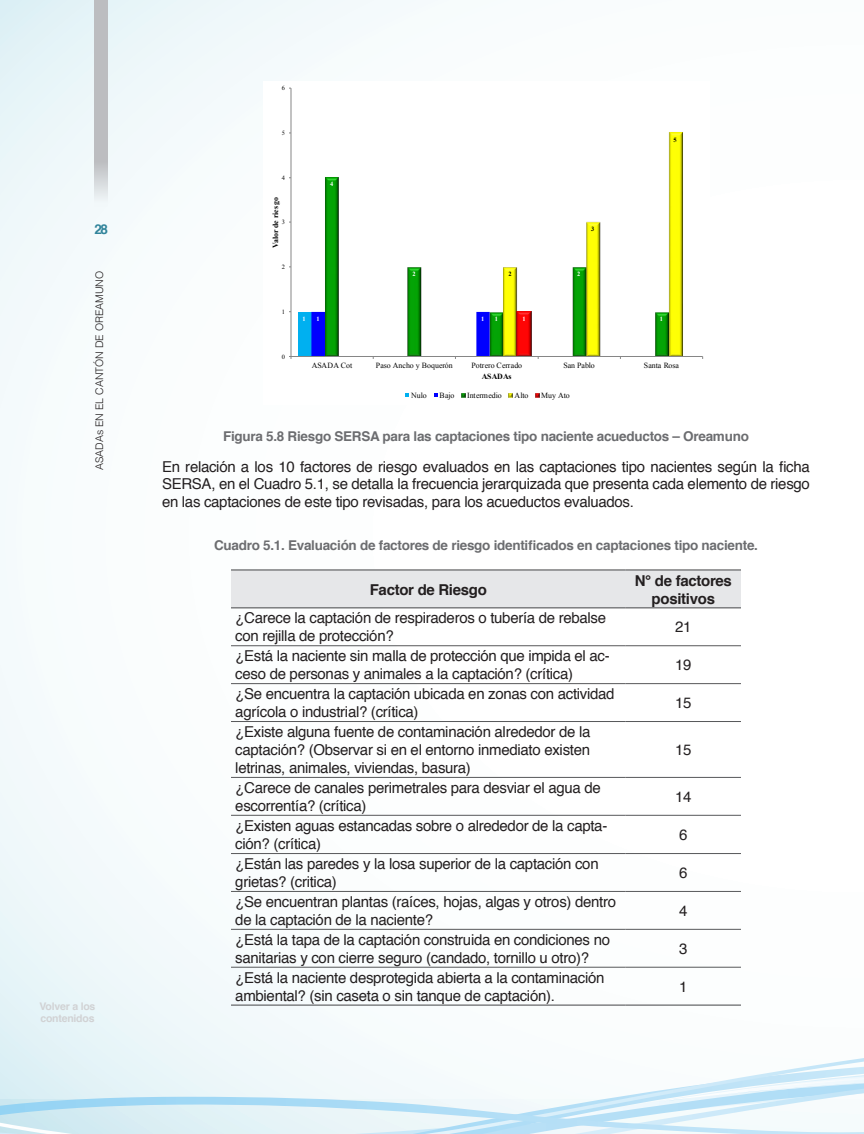
<style>
.page{position:relative;width:864px;height:1134px;background:#fff}
.page>*{position:absolute;margin:0;border:0;box-sizing:border-box;transform-origin:0 0}
.No_Spacing{font:15px/18px "Helvetica";letter-spacing:-.02em;color:#231f20}
.No_Spacing-2{font:700 15px/18px "Helvetica";letter-spacing:-.02em;color:#231f20;text-align:center}
.cuadros{font:700 13.5px "Helvetica";letter-spacing:-.02em;color:#6c6d70}
.figura_1{font:700 13.5px "Helvetica";letter-spacing:-.02em;color:#6c6d70}
.t1{font:700 13.5px "Helvetica";color:#31849b}
.t2{font:300 10.5px "Helvetica";color:#231f20}
.t3{font:700 10.5px/12px "Helvetica";letter-spacing:-.02em;color:#d1d2d4}
.t4{font:7.95px "Times New Roman";color:#000}
.t5{font:700 7.95px "Times New Roman";letter-spacing:-.03em;color:#000}
.t6{font:7.95px "Times New Roman";letter-spacing:.025em;color:#000}
.t7{font:700 6.45px "Times New Roman";color:#fff}
.t8{font:6.45px "Times New Roman";color:#000}
.t9{font:700 6.45px "Times New Roman";color:#000}
</style>
<div class="page">
<div style="left:0;top:0;width:864px;height:1134px;background:linear-gradient(to right,#f3fafb,#fff)"></div>
<svg style="left:0;top:1058px;width:864px;height:9px"></svg>
<svg style="left:0;top:1067px;width:864px;height:67px"></svg>
<svg style="left:94px;top:0;width:14px;height:206px;background:#c2c3c6"></svg>
<div style="left:263px;top:81px;width:446px;height:324px;background:#fff"></div>
<div style="left:298px;top:312px;width:13px;height:44px;background:#00b0f0"></div>
<img style="left:324px;top:177px;width:178px;height:179px">
<img style="left:502px;top:132px;width:181px;height:224px">
<img style="left:516px;top:311px;width:16px;height:45px">
<hr style="left:291px;top:88px;width:1px;height:268px;background:#868686">
<hr style="left:291px;top:356px;width:412px;height:1px;background:#868686">
<svg style="left:311px;top:312px;width:179px;height:47px"></svg>
<svg style="left:405px;top:393px;width:4px;height:4px"></svg>
<svg style="left:434px;top:393px;width:4px;height:4px"></svg>
<svg style="left:461px;top:393px;width:5px;height:5px"></svg>
<svg style="left:508px;top:393px;width:5px;height:5px"></svg>
<svg style="left:535px;top:393px;width:5px;height:5px"></svg>
<div style="left:231px;top:571px;width:510px;height:36px;background:#e6e7e9"></div>
<hr style="left:231px;top:645px;width:395px;height:1px;background:#57585a">
<hr style="left:626px;top:645px;width:115px;height:1px;background:#57585a">
<hr style="left:231px;top:683px;width:395px;height:1px;background:#57585a">
<hr style="left:626px;top:683px;width:115px;height:1px;background:#57585a">
<hr style="left:231px;top:721px;width:395px;height:1px;background:#57585a">
<hr style="left:626px;top:721px;width:115px;height:1px;background:#57585a">
<hr style="left:231px;top:777px;width:395px;height:1px;background:#57585a">
<hr style="left:626px;top:777px;width:115px;height:1px;background:#57585a">
<hr style="left:231px;top:815px;width:395px;height:1px;background:#57585a">
<hr style="left:626px;top:815px;width:115px;height:1px;background:#57585a">
<hr style="left:231px;top:853px;width:395px;height:1px;background:#57585a">
<hr style="left:626px;top:853px;width:115px;height:1px;background:#57585a">
<hr style="left:231px;top:891px;width:395px;height:1px;background:#57585a">
<hr style="left:626px;top:891px;width:115px;height:1px;background:#57585a">
<hr style="left:231px;top:929px;width:395px;height:1px;background:#57585a">
<hr style="left:626px;top:929px;width:115px;height:1px;background:#57585a">
<hr style="left:231px;top:967px;width:395px;height:1px;background:#57585a">
<hr style="left:626px;top:967px;width:115px;height:1px;background:#57585a">
<hr style="left:231px;top:569px;width:395px;height:2px;background:#57585a">
<hr style="left:626px;top:569px;width:115px;height:2px;background:#57585a">
<hr style="left:231px;top:607px;width:395px;height:1px;background:#57585a">
<hr style="left:626px;top:607px;width:115px;height:1px;background:#57585a">
<hr style="left:231px;top:1005px;width:395px;height:1px;background:#57585a">
<hr style="left:626px;top:1005px;width:115px;height:1px;background:#57585a">
<p class="t1" style="left:94px;top:219px;width:15px">28</p>
<p class="t2" style="left:90px;top:470px;width:201px;rotate:-90deg">ASADAs EN EL CANTÓN DE OREAMUNO</p>
<p class="t3" style="left:40px;top:1001px;width:57px">Volver a los contenidos</p>
<p class="t8" style="left:282px;top:84px;width:5px">6</p>
<p class="t8" style="left:282px;top:129px;width:5px">5</p>
<p class="t8" style="left:282px;top:173px;width:5px">4</p>
<p class="t5" style="left:270px;top:248px;width:52px;rotate:-90deg">Valor de riesgo</p>
<p class="t8" style="left:282px;top:218px;width:5px">3</p>
<p class="t8" style="left:282px;top:263px;width:5px">2</p>
<p class="t8" style="left:282px;top:307px;width:5px">1</p>
<p class="t8" style="left:282px;top:352px;width:5px">0</p>
<p class="t7" style="left:330px;top:180px;width:5px">4</p>
<p class="t7" style="left:413px;top:269px;width:5px">2</p>
<p class="t9" style="left:509px;top:269px;width:5px">2</p>
<p class="t7" style="left:303px;top:314px;width:5px">1</p>
<p class="t7" style="left:316px;top:314px;width:5px">1</p>
<p class="t7" style="left:481px;top:314px;width:5px">1</p>
<p class="t7" style="left:495px;top:314px;width:5px">1</p>
<p class="t7" style="left:522px;top:314px;width:5px">1</p>
<p class="t9" style="left:591px;top:225px;width:5px">3</p>
<p class="t7" style="left:577px;top:269px;width:5px">2</p>
<p class="t9" style="left:673px;top:135px;width:5px">5</p>
<p class="t7" style="left:660px;top:314px;width:5px">1</p>
<p class="t6" style="left:312px;top:360px;width:42px">ASADA Cot</p>
<p class="t4" style="left:376px;top:360px;width:78px">Paso Ancho y Boquerón</p>
<p class="t4" style="left:472px;top:360px;width:52px">Potrero Cerrado</p>
<p class="t4" style="left:563px;top:360px;width:33px">San Pablo</p>
<p class="t4" style="left:644px;top:360px;width:37px">Santa Rosa</p>
<p class="t5" style="left:482px;top:371px;width:31px">ASADAs</p>
<p class="t4" style="left:411px;top:390px;width:17px">Nulo</p>
<p class="t4" style="left:440px;top:390px;width:16px">Bajo</p>
<p class="t4" style="left:467px;top:390px;width:36px">Intermedio</p>
<p class="t4" style="left:515px;top:390px;width:15px">Alto</p>
<p class="t4" style="left:541px;top:390px;width:30px">Muy Ato</p>
<p class="figura_1" style="left:223px;top:426px;width:527px">Figura 5.8 Riesgo SERSA para las captaciones tipo naciente acueductos – Oreamuno</p>
<p class="No_Spacing" style="left:162px;top:459px;width:649px;line-height:17.2px;text-align:justify">En relación a los 10 factores de riesgo evaluados en las captaciones tipo nacientes según la ficha SERSA, en el Cuadro 5.1, se detalla la frecuencia jerarquizada que presenta cada elemento de riesgo en las captaciones de este tipo revisadas, para los acueductos evaluados.</p>
<p class="cuadros" style="left:214px;top:534px;width:545px">Cuadro 5.1. Evaluación de factores de riesgo identificados en captaciones tipo naciente.</p>
<p class="No_Spacing-2" style="left:370px;top:580px;width:119px">Factor de Riesgo</p>
<p class="No_Spacing-2" style="left:635px;top:571px;width:99px">N° de factores positivos</p>
<p class="No_Spacing" style="left:235px;top:610px;width:372px">¿Carece la captación de respiraderos o tubería de rebalse con rejilla de protección?</p>
<p class="No_Spacing" style="left:675px;top:619px;width:18px">21</p>
<p class="No_Spacing" style="left:235px;top:648px;width:376px">¿Está la naciente sin malla de protección que impida el ac&shy;ceso de personas y animales a la captación? (crítica)</p>
<p class="No_Spacing" style="left:675px;top:657px;width:18px">19</p>
<p class="No_Spacing" style="left:235px;top:685px;width:381px">¿Se encuentra la captación ubicada en zonas con actividad agrícola o industrial? (crítica)</p>
<p class="No_Spacing" style="left:675px;top:694px;width:18px">15</p>
<p class="No_Spacing" style="left:235px;top:723px;width:357px;text-align:justify">¿Existe alguna fuente de contaminación alrededor de la captación? (Observar si en el entorno inmediato existen letrinas, animales, viviendas, basura)</p>
<p class="No_Spacing" style="left:675px;top:741px;width:18px">15</p>
<p class="No_Spacing" style="left:235px;top:779px;width:367px">¿Carece de canales perimetrales para desviar el agua de escorrentía? (crítica)</p>
<p class="No_Spacing" style="left:675px;top:788px;width:18px">14</p>
<p class="No_Spacing" style="left:235px;top:817px;width:374px">¿Existen aguas estancadas sobre o alrededor de la capta&shy;ción? (crítica)</p>
<p class="No_Spacing" style="left:679px;top:826px;width:10px">6</p>
<p class="No_Spacing" style="left:235px;top:855px;width:365px">¿Están las paredes y la losa superior de la captación con grietas? (critica)</p>
<p class="No_Spacing" style="left:679px;top:864px;width:10px">6</p>
<p class="No_Spacing" style="left:235px;top:893px;width:382px">¿Se encuentran plantas (raíces, hojas, algas y otros) dentro de la captación de la naciente?</p>
<p class="No_Spacing" style="left:679px;top:902px;width:10px">4</p>
<p class="No_Spacing" style="left:235px;top:931px;width:376px">¿Está la tapa de la captación construida en condiciones no sanitarias y con cierre seguro (candado, tornillo u otro)?</p>
<p class="No_Spacing" style="left:679px;top:940px;width:10px">3</p>
<p class="No_Spacing" style="left:235px;top:969px;width:371px">¿Está la naciente desprotegida abierta a la contaminación ambiental? (sin caseta o sin tanque de captación).</p>
<p class="No_Spacing" style="left:679px;top:978px;width:10px">1</p>
</div>
